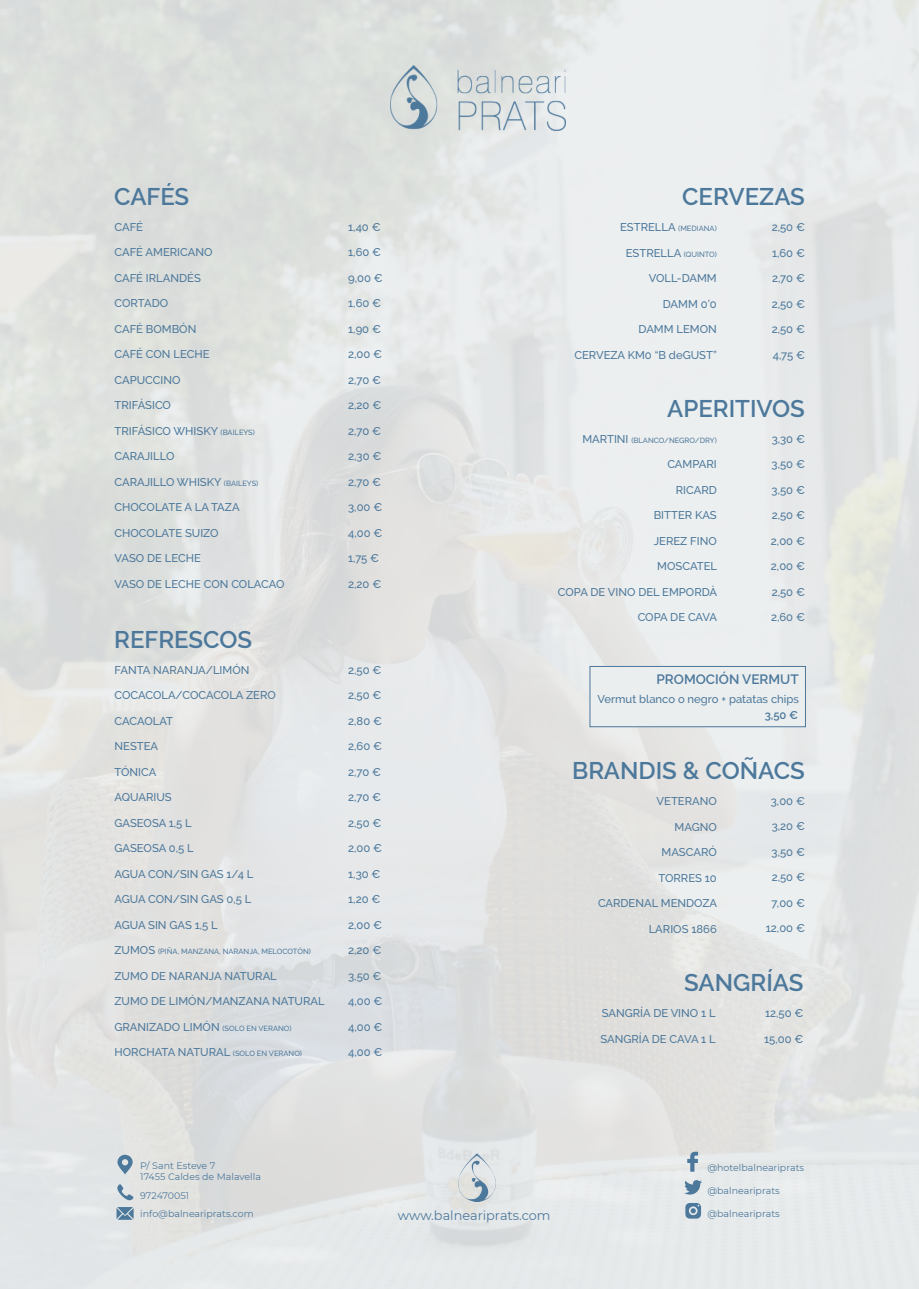
<style>
.page{position:relative;width:919px;height:1289px;background:#fff}
.page>*{position:absolute;margin:0;border:0;box-sizing:border-box;transform-origin:0 0}
.t1{font:600 24px "Raleway";color:#4c789b}
.t2{font:600 13.5px "Raleway";color:#4c789b}
.t3{font:12.9px "Montserrat";color:#4c789b}
.t4{font:500 11.25px "Raleway";color:#4c789b}
.t5{font:600 11.25px "Raleway";color:#4c789b}
.t6{font:9.45px/18.5px "Montserrat";color:#4c789b}
.t7{font:500 7.5px "Raleway";color:#4c789b}
.s1{font-size:7.5px}
.s2{font-size:11.25px}
</style>
<div class="page">
<div style="left:0;top:0;width:918px;height:1288px;background:#e3e4e3"></div>
<img style="left:390px;top:65px;width:175px;height:65px">
<img style="left:459px;top:1153px;width:37px;height:48px">
<svg style="left:684px;top:1180px;width:18px;height:14px"></svg>
<svg style="left:687px;top:1151px;width:11px;height:20px"></svg>
<svg style="left:117px;top:1154px;width:16px;height:20px"></svg>
<svg style="left:685px;top:1203px;width:16px;height:15px"></svg>
<svg style="left:117px;top:1184px;width:16px;height:16px"></svg>
<svg style="left:116px;top:1207px;width:18px;height:12px"></svg>
<div style="left:589px;top:666px;width:216px;height:61px;background:#ebeeef;border:1px solid #4c789b"></div>
<h1 class="t1" style="left:114px;top:183px;width:77px">CAFÉS</h1>
<h1 class="t1" style="left:682px;top:183px;width:124px">CERVEZAS</h1>
<p class="t4" style="left:114px;top:220px;width:30px">CAFÉ</p>
<p class="t4" style="left:114px;top:246px;width:99px">CAFÉ AMERICANO</p>
<p class="t4" style="left:114px;top:271px;width:88px">CAFÉ IRLANDÉS</p>
<p class="t4" style="left:114px;top:297px;width:55px">CORTADO</p>
<p class="t4" style="left:114px;top:322px;width:83px">CAFÉ BOMBÓN</p>
<p class="t4" style="left:114px;top:348px;width:96px">CAFÉ CON LECHE</p>
<p class="t4" style="left:114px;top:373px;width:67px">CAPUCCINO</p>
<p class="t4" style="left:114px;top:399px;width:58px">TRIFÁSICO</p>
<p class="t4" style="left:114px;top:424px;width:142px">TRIFÁSICO WHISKY <span class="s1">(BAILEYS)</span></p>
<p class="t4" style="left:114px;top:450px;width:61px">CARAJILLO</p>
<p class="t4" style="left:114px;top:475px;width:145px">CARAJILLO WHISKY <span class="s1">(BAILEYS)</span></p>
<p class="t4" style="left:114px;top:501px;width:127px">CHOCOLATE A LA TAZA</p>
<p class="t4" style="left:114px;top:526px;width:106px">CHOCOLATE SUIZO</p>
<p class="t4" style="left:114px;top:552px;width:88px">VASO DE LECHE</p>
<p class="t4" style="left:114px;top:577px;width:171px">VASO DE LECHE CON COLACAO</p>
<p class="t4" style="left:348px;top:220px;width:34px">1,40 €</p>
<p class="t4" style="left:348px;top:246px;width:34px">1,60 €</p>
<p class="t4" style="left:348px;top:271px;width:36px">9,00 €</p>
<p class="t4" style="left:348px;top:297px;width:34px">1,60 €</p>
<p class="t4" style="left:348px;top:322px;width:34px">1,90 €</p>
<p class="t4" style="left:348px;top:348px;width:35px">2,00 €</p>
<p class="t4" style="left:348px;top:373px;width:34px">2,70 €</p>
<p class="t4" style="left:348px;top:399px;width:35px">2,20 €</p>
<p class="t4" style="left:348px;top:424px;width:34px">2,70 €</p>
<p class="t4" style="left:348px;top:450px;width:35px">2,30 €</p>
<p class="t4" style="left:348px;top:475px;width:34px">2,70 €</p>
<p class="t4" style="left:348px;top:501px;width:36px">3,00 €</p>
<p class="t4" style="left:348px;top:526px;width:36px">4,00 €</p>
<p class="t4" style="left:348px;top:552px;width:32px">1,75 €</p>
<p class="t4" style="left:348px;top:577px;width:35px">2,20 €</p>
<p class="t4" style="left:771px;top:221px;width:35px">2,50 €</p>
<p class="t4" style="left:772px;top:246px;width:34px">1,60 €</p>
<p class="t4" style="left:772px;top:272px;width:34px">2,70 €</p>
<p class="t4" style="left:771px;top:297px;width:35px">2,50 €</p>
<p class="t4" style="left:771px;top:323px;width:35px">2,50 €</p>
<p class="t4" style="left:772px;top:348px;width:34px">4,75 €</p>
<p class="t7" style="left:620px;top:224px;width:98px"><span class="s2">ESTRELLA</span> (MEDIANA)</p>
<p class="t4" style="left:625px;top:246px;width:93px">ESTRELLA <span class="s1">(QUINTO)</span></p>
<p class="t4" style="left:648px;top:272px;width:70px">VOLL-DAMM</p>
<p class="t4" style="left:662px;top:297px;width:55px">DAMM 0’0</p>
<p class="t4" style="left:638px;top:323px;width:80px">DAMM LEMON</p>
<p class="t4" style="left:574px;top:348px;width:144px">CERVEZA KM0 “B deGUST”</p>
<h1 class="t1" style="left:667px;top:394px;width:139px">APERITIVOS</h1>
<p class="t7" style="left:582px;top:436px;width:136px"><span class="s2">MARTINI</span> (BLANCO/NEGRO/DRY)</p>
<p class="t4" style="left:667px;top:458px;width:51px">CAMPARI</p>
<p class="t4" style="left:675px;top:483px;width:42px">RICARD</p>
<p class="t4" style="left:653px;top:509px;width:65px">BITTER KAS</p>
<p class="t4" style="left:653px;top:534px;width:64px">JEREZ FINO</p>
<p class="t4" style="left:657px;top:560px;width:61px">MOSCATEL</p>
<p class="t4" style="left:558px;top:585px;width:161px">COPA DE VINO DEL EMPORDÀ</p>
<p class="t4" style="left:637px;top:611px;width:81px">COPA DE CAVA</p>
<p class="t4" style="left:771px;top:432px;width:35px">3,30 €</p>
<p class="t4" style="left:771px;top:458px;width:35px">3,50 €</p>
<p class="t4" style="left:771px;top:483px;width:35px">3,50 €</p>
<p class="t4" style="left:771px;top:509px;width:35px">2,50 €</p>
<p class="t4" style="left:770px;top:534px;width:35px">2,00 €</p>
<p class="t4" style="left:770px;top:560px;width:35px">2,00 €</p>
<p class="t4" style="left:771px;top:585px;width:35px">2,50 €</p>
<p class="t4" style="left:771px;top:611px;width:35px">2,60 €</p>
<h1 class="t1" style="left:114px;top:625px;width:139px">REFRESCOS</h1>
<p class="t4" style="left:114px;top:663px;width:136px">FANTA NARANJA/LIMÓN</p>
<p class="t4" style="left:114px;top:688px;width:163px">COCACOLA/COCACOLA ZERO</p>
<p class="t4" style="left:114px;top:714px;width:60px">CACAOLAT</p>
<p class="t4" style="left:114px;top:739px;width:45px">NESTEA</p>
<p class="t4" style="left:114px;top:765px;width:43px">TÓNICA</p>
<p class="t4" style="left:114px;top:790px;width:59px">AQUARIUS</p>
<p class="t4" style="left:114px;top:816px;width:79px">GASEOSA 1,5 L</p>
<p class="t4" style="left:114px;top:841px;width:81px">GASEOSA 0,5 L</p>
<p class="t4" style="left:114px;top:867px;width:140px">AGUA CON/SIN GAS 1/4 L</p>
<p class="t4" style="left:114px;top:892px;width:138px">AGUA CON/SIN GAS 0,5 L</p>
<p class="t4" style="left:114px;top:918px;width:105px">AGUA SIN GAS 1,5 L</p>
<p class="t7" style="left:114px;top:947px;width:198px"><span class="s2">ZUMOS</span> (PIÑA, MANZANA, NARANJA, MELOCOTÓN)</p>
<p class="t4" style="left:114px;top:969px;width:164px">ZUMO DE NARANJA NATURAL</p>
<p class="t4" style="left:114px;top:994px;width:212px">ZUMO DE LIMÓN/MANZANA NATURAL</p>
<p class="t4" style="left:114px;top:1020px;width:178px">GRANIZADO LIMÓN <span class="s1">(SOLO EN VERANO)</span></p>
<p class="t4" style="left:114px;top:1045px;width:189px">HORCHATA NATURAL <span class="s1">(SOLO EN VERANO)</span></p>
<p class="t4" style="left:348px;top:663px;width:35px">2,50 €</p>
<p class="t4" style="left:348px;top:688px;width:35px">2,50 €</p>
<p class="t4" style="left:348px;top:714px;width:35px">2,80 €</p>
<p class="t4" style="left:348px;top:739px;width:35px">2,60 €</p>
<p class="t4" style="left:348px;top:765px;width:34px">2,70 €</p>
<p class="t4" style="left:348px;top:790px;width:34px">2,70 €</p>
<p class="t4" style="left:348px;top:816px;width:35px">2,50 €</p>
<p class="t4" style="left:348px;top:841px;width:35px">2,00 €</p>
<p class="t4" style="left:348px;top:867px;width:34px">1,30 €</p>
<p class="t4" style="left:348px;top:892px;width:34px">1,20 €</p>
<p class="t4" style="left:348px;top:918px;width:35px">2,00 €</p>
<p class="t4" style="left:348px;top:943px;width:35px">2,20 €</p>
<p class="t4" style="left:348px;top:969px;width:35px">3,50 €</p>
<p class="t4" style="left:348px;top:994px;width:36px">4,00 €</p>
<p class="t4" style="left:348px;top:1020px;width:36px">4,00 €</p>
<p class="t4" style="left:348px;top:1045px;width:36px">4,00 €</p>
<p class="t2" style="left:656px;top:671px;width:144px">PROMOCIÓN VERMUT</p>
<p class="t5" style="left:764px;top:708px;width:35px">3,50 €</p>
<p class="t4" style="left:597px;top:692px;width:203px">Vermut blanco o negro + patatas chips</p>
<h1 class="t1" style="left:572px;top:756px;width:234px">BRANDIS &amp; COÑACS</h1>
<p class="t4" style="left:656px;top:794px;width:62px">VETERANO</p>
<p class="t4" style="left:674px;top:820px;width:44px">MAGNO</p>
<p class="t4" style="left:661px;top:845px;width:57px">MASCARÓ</p>
<p class="t4" style="left:658px;top:871px;width:60px">TORRES 10</p>
<p class="t4" style="left:598px;top:896px;width:121px">CARDENAL MENDOZA</p>
<p class="t4" style="left:648px;top:922px;width:70px">LARIOS 1866</p>
<p class="t4" style="left:770px;top:794px;width:36px">3,00 €</p>
<p class="t4" style="left:771px;top:819px;width:35px">3,20 €</p>
<p class="t4" style="left:771px;top:845px;width:35px">3,50 €</p>
<p class="t4" style="left:771px;top:870px;width:35px">2,50 €</p>
<p class="t4" style="left:771px;top:896px;width:35px">7,00 €</p>
<p class="t4" style="left:765px;top:921px;width:41px">12,00 €</p>
<h1 class="t1" style="left:684px;top:968px;width:121px">SANGRÍAS</h1>
<p class="t4" style="left:601px;top:1006px;width:115px">SANGRÍA DE VINO 1 L</p>
<p class="t4" style="left:600px;top:1032px;width:117px">SANGRÍA DE CAVA 1 L</p>
<p class="t4" style="left:765px;top:1006px;width:40px">12,50 €</p>
<p class="t4" style="left:764px;top:1032px;width:41px">15,00 €</p>
<p class="t6" style="left:140px;top:1160px;width:122px;line-height:10.4px">P/ Sant Esteve 7<br>17455 Caldes de Malavella</p>
<p class="t6" style="left:140px;top:1185px;width:115px">972470051 info@balneariprats.com</p>
<p class="t3" style="left:398px;top:1206px;width:154px">www.balneariprats.com</p>
<p class="t6" style="left:707px;top:1158px;width:98px">@hotelbalneariprats</p>
<p class="t6" style="left:707px;top:1181px;width:74px">@balneariprats</p>
<p class="t6" style="left:707px;top:1204px;width:74px">@balneariprats</p>
</div>
